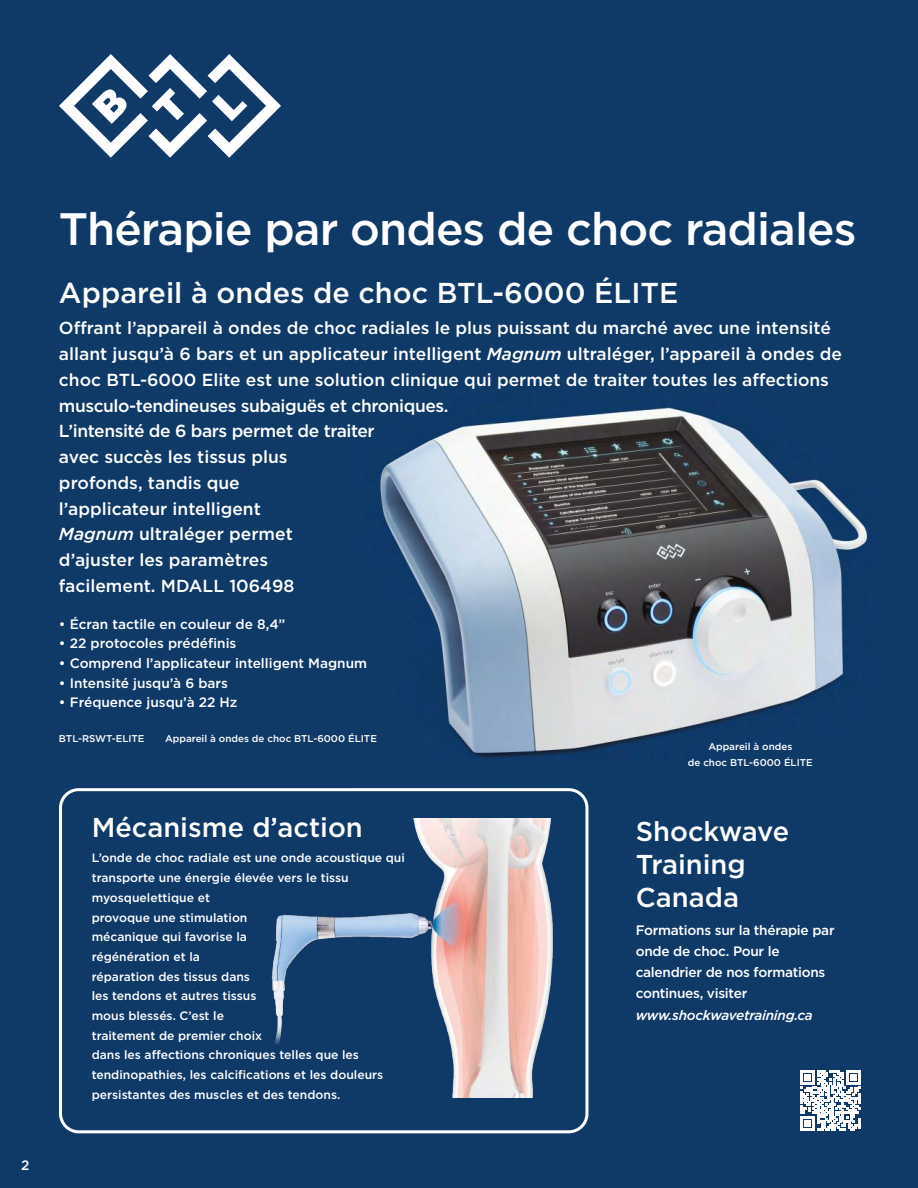
<style>
.page{position:relative;width:918px;height:1188px;background:#0f3967}
.page>*{position:absolute;margin:0;border:0;box-sizing:border-box;transform-origin:0 0}
.t1{font:500 45.45px "Gotham";letter-spacing:-.02em;color:#fff}
.t2{font:500 28.8px "Gotham";color:#fff}
.t3{font:500 27.3px/33.3px "Gotham";color:#fff}
.t4{font:500 17.4px/25.8px "Gotham";color:#fff}
.t5{font:500 13.65px/21.1px "Gotham";letter-spacing:-.01em;color:#fff}
.t6{font:italic 500 13.65px "Gotham";letter-spacing:-.02em;color:#fff}
.t7{font:500 12.15px/19.6px "Gotham";color:#fff}
.t8{font:500 9.9px/16.6px "Gotham";color:#fff;text-align:center}
.s1{font-style:italic}
</style>
<div class="page">
<img style="left:379px;top:406px;width:489px;height:352px">
<svg style="left:59px;top:54px;width:222px;height:104px"></svg>
<img style="left:271px;top:819px;width:282px;height:278px">
<div style="left:59px;top:788px;width:529px;height:345px;border:3px solid #fff;border-radius:18px"></div>
<svg style="left:800px;top:1070px;width:61px;height:60px"></svg>
<p class="t5" style="left:21px;top:1154px;width:10px">2</p>
<h1 class="t1" style="left:59px;top:199px;width:799px">Thérapie par ondes de choc radiales</h1>
<h2 class="t2" style="left:59px;top:273px;width:621px">Appareil à ondes de choc BTL-6000 ÉLITE</h2>
<p class="t4" style="left:59px;top:315px;width:784px">Offrant l’appareil à ondes de choc radiales le plus puissant du marché avec une intensité allant jusqu’à 6 bars et un applicateur intelligent <span class="s1">Magnum</span> ultraléger, l’appareil à ondes de choc BTL-6000 Elite est une solution clinique qui permet de traiter toutes les affections musculo-tendineuses subaiguës et chroniques.<br>L’intensité de 6 bars permet de traiter<br>avec succès les tissus plus<br>profonds, tandis que<br>l’applicateur intelligent<br><span class="s1">Magnum</span> ultraléger permet<br>d’ajuster les paramètres<br>facilement. MDALL 106498</p>
<p class="t5" style="left:59px;top:613px;width:228px">• Écran tactile en couleur de 8,4”</p>
<p class="t5" style="left:59px;top:633px;width:179px">• 22 protocoles prédéfinis</p>
<p class="t5" style="left:59px;top:652px;width:310px">• Comprend l’applicateur intelligent Magnum</p>
<p class="t5" style="left:59px;top:672px;width:171px">• Intensité jusqu’à 6 bars</p>
<p class="t5" style="left:59px;top:692px;width:180px">• Fréquence jusqu’à 22 Hz</p>
<p class="t8" style="left:59px;top:730px;width:87px">BTL-RSWT-ELITE</p>
<p class="t8" style="left:165px;top:730px;width:213px">Appareil à ondes de choc BTL-6000 ÉLITE</p>
<p class="t8" style="left:688px;top:738px;width:126px">Appareil à ondes<br>de choc BTL-6000 ÉLITE</p>
<h3 class="t3" style="left:92px;top:810px;width:273px">Mécanisme d’action</h3>
<p class="t7" style="left:92px;top:848px;width:315px">L’onde de choc radiale est une onde acoustique qui transporte une énergie élevée vers le tissu myosquelettique et<br>provoque une stimulation<br>mécanique qui favorise la<br>régénération et la<br>réparation des tissus dans<br>les tendons et autres tissus<br>mous blessés. C’est le<br>traitement de premier choix<br>dans les affections chroniques telles que les tendinopathies, les calcifications et les douleurs persistantes des muscles et des tendons.</p>
<h3 class="t3" style="left:636px;top:814px;width:155px">Shockwave<br>Training<br>Canada</h3>
<p class="t5" style="left:636px;top:919px;width:200px">Formations sur la thérapie par onde de choc. Pour le calendrier de nos formations continues, visiter</p>
<p class="t6" style="left:636px;top:1006px;width:179px">www.shockwavetraining.ca</p>
</div>
